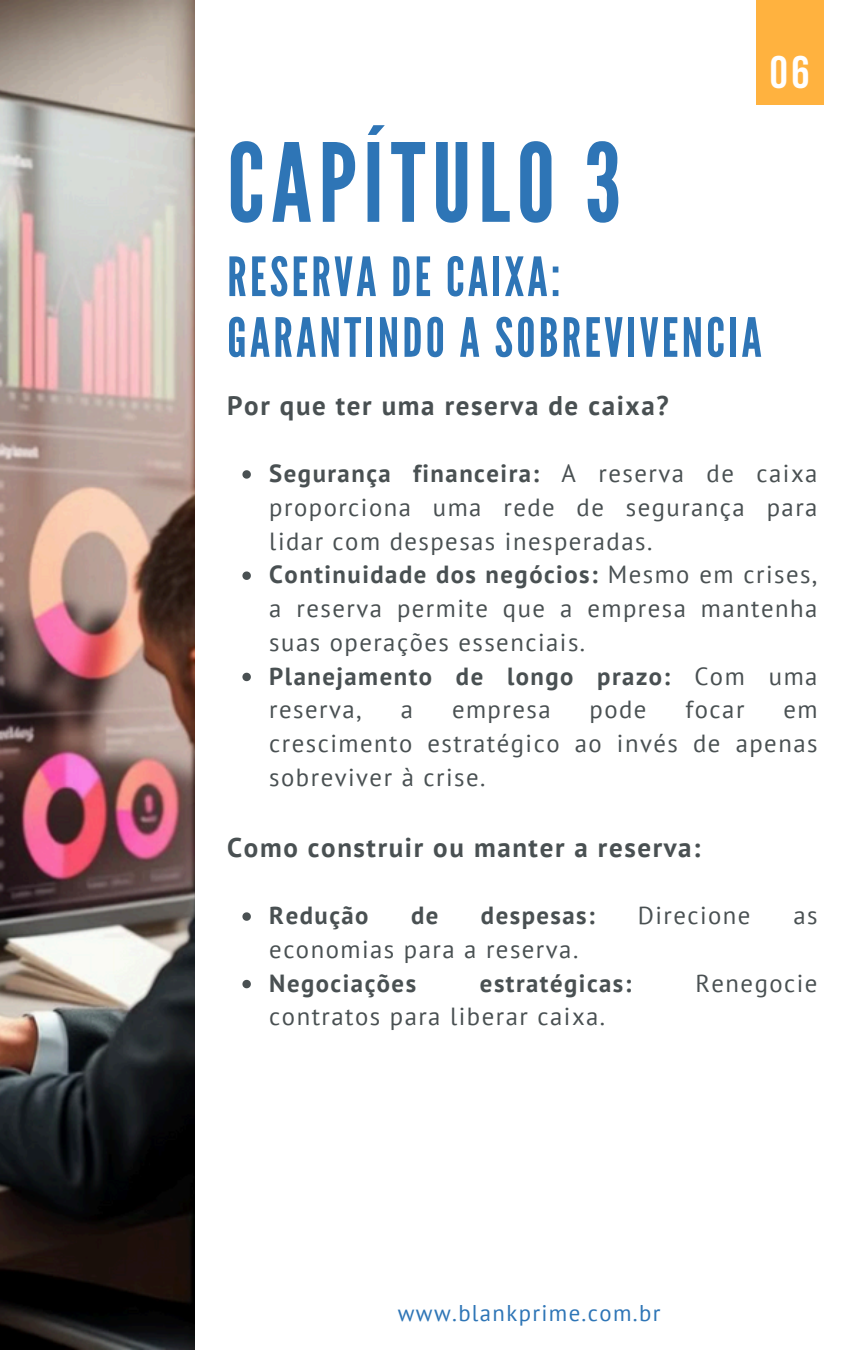
<style>
.page{position:relative;width:864px;height:1350px;background:#fff}
.page>*{position:absolute;margin:0;border:0;box-sizing:border-box;transform-origin:0 0}
.t1{font:108.67px "League Gothic";letter-spacing:.06em;color:#2e75b6}
.t2{font:54px/60.8px "League Gothic";letter-spacing:.06em;color:#2e75b6}
.t3{font:700 45.45px "Bebas Neue";color:#fff}
.t4{font:700 27px "PT Sans";letter-spacing:.06em;color:#495052}
.t5{font:24.75px/33.8px "PT Sans";letter-spacing:.06em;color:#495052;text-align:justify}
.t6{font:700 24.75px/33.8px "PT Sans";letter-spacing:.06em;color:#495052}
.t7{font:22.72px "PT Sans";letter-spacing:.06em;color:#2e75b6}
.s1{font-weight:700}
.s2{font-weight:400}
</style>
<div class="page">
<img style="left:0;top:0;width:194px;height:1350px">
<div style="left:756px;top:0;width:67px;height:105px;background:#ffb23f"></div>
<svg style="left:242px;top:470px;width:9px;height:9px"></svg>
<svg style="left:242px;top:571px;width:9px;height:9px"></svg>
<svg style="left:242px;top:673px;width:9px;height:8px"></svg>
<svg style="left:242px;top:912px;width:9px;height:9px"></svg>
<svg style="left:242px;top:980px;width:9px;height:8px"></svg>
<p class="t3" style="left:770px;top:54px;width:41px">06</p>
<p class="t1" style="left:227px;top:120px;width:395px">CAPÍTULO 3</p>
<p class="t2" style="left:227px;top:248px;width:536px">RESERVA DE CAIXA:<br>GARANTINDO A SOBREVIVENCIA</p>
<p class="t4" style="left:227px;top:387px;width:443px">Por que ter uma reserva de caixa?</p>
<h1 class="t5" style="left:269px;top:456px;width:550px"><span class="s1">Segurança financeira:</span> A reserva de caixa proporciona uma rede de segurança para lidar com despesas inesperadas.</h1>
<h2 class="t5" style="left:269px;top:557px;width:550px"><span class="s1">Continuidade dos negócios:</span> Mesmo em crises, a reserva permite que a empresa mantenha suas operações essenciais.</h2>
<p class="t6" style="left:269px;top:658px;width:550px">Planejamento de longo prazo: <span class="s2">Com uma reserva,</span></p>
<p class="t5" style="left:401px;top:692px;width:14px">a</p>
<p class="t5" style="left:452px;top:692px;width:100px">empresa</p>
<p class="t5" style="left:590px;top:692px;width:58px">pode</p>
<p class="t5" style="left:686px;top:692px;width:60px">focar</p>
<p class="t5" style="left:269px;top:692px;width:550px;text-indent:514px">em crescimento estratégico ao invés de apenas sobreviver à crise.</p>
<p class="t4" style="left:227px;top:829px;width:475px">Como construir ou manter a reserva:</p>
<p class="t6" style="left:269px;top:898px;width:101px">Redução</p>
<p class="t6" style="left:411px;top:898px;width:29px">de</p>
<p class="t6" style="left:481px;top:898px;width:115px">despesas:</p>
<p class="t5" style="left:638px;top:898px;width:114px">Direcione</p>
<p class="t5" style="left:793px;top:898px;width:26px">as</p>
<p class="t5" style="left:269px;top:932px;width:311px">economias para a reserva.</p>
<h2 class="t6" style="left:269px;top:966px;width:148px">Negociações</h2>
<h2 class="t6" style="left:480px;top:966px;width:153px">estratégicas:</h2>
<h2 class="t5" style="left:695px;top:966px;width:124px">Renegocie</h2>
<h2 class="t5" style="left:269px;top:999px;width:337px">contratos para liberar caixa.</h2>
<p class="t7" style="left:398px;top:1298px;width:264px">www.blankprime.com.br</p>
</div>
